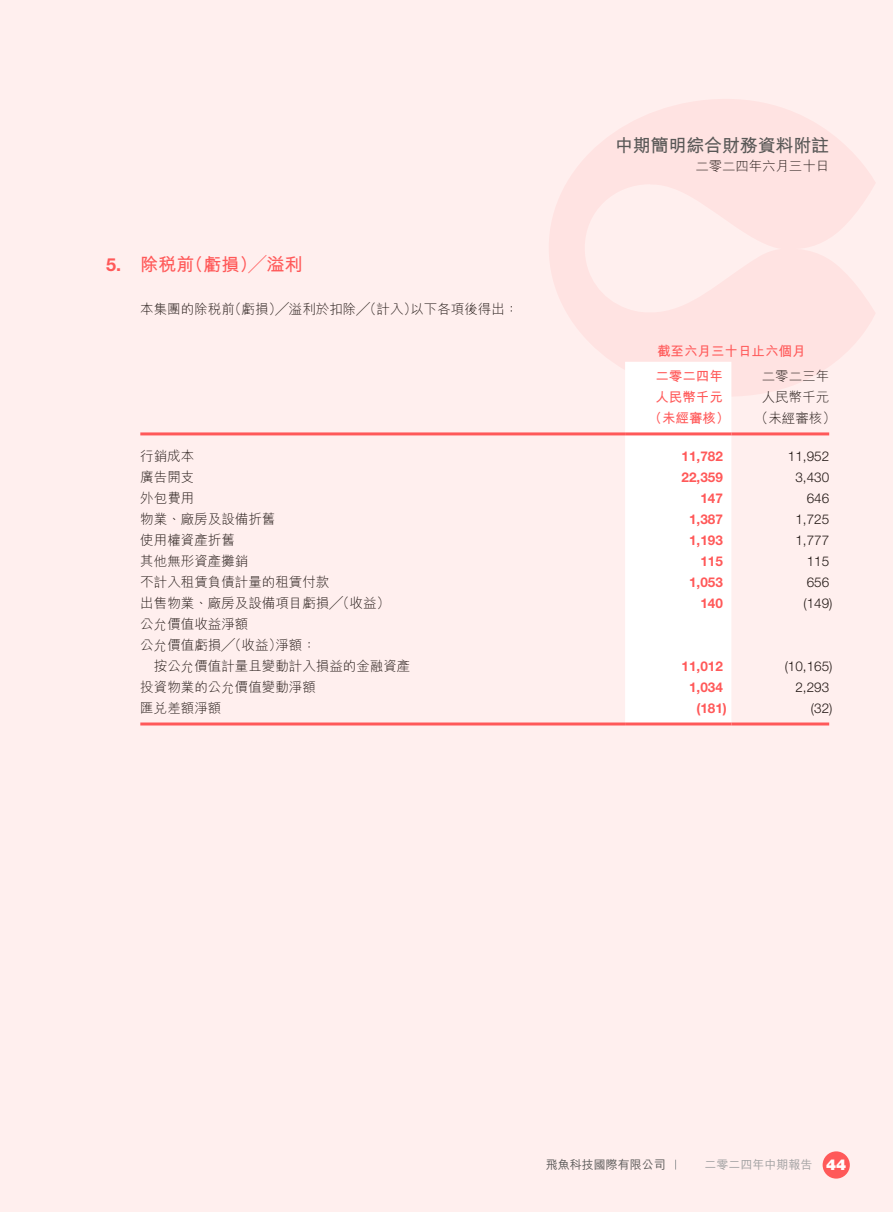
<style>
.page{position:relative;width:893px;height:1212px;background:#ffefee}
.page>*{position:absolute;margin:0;border:0;box-sizing:border-box;transform-origin:0 0}
.t1{font:700 18px "M Hei HK";letter-spacing:-.01em;color:#595857}
.t2{font:700 18px "M Hei HK";color:#ff5959}
.t3{font:700 18px "Helvetica Neue LT Std";color:#ff5959}
.t4{font:900 15px "Helvetica Neue LT Std";color:#fff}
.t5{font:300 13.5px "M Hei HK";color:#231916}
.t6{font:300 13.5px "Helvetica Neue LT Std";color:#231916}
.t7{font:700 13.5px "Helvetica Neue LT Std";color:#ff5959}
.t8{font:700 13.5px "M Hei HK";color:#ff5959}
.t9{font:500 12px "M Hei HK";color:#595857}
.t10{font:500 12px "M Hei HK";color:#a0a0a1}
</style>
<div class="page">
<svg style="left:549px;top:99px;width:326px;height:297px;fill:#ffe3e2"></svg>
<div style="left:823px;top:1151px;width:27px;height:27px;background:#ff5959;border-radius:50%"></div>
<div style="left:625px;top:362px;width:106px;height:360px;background:#fff"></div>
<hr style="left:140px;top:432px;width:485px;height:3px;background:#ff5959">
<hr style="left:625px;top:432px;width:106px;height:3px;background:#ff5959">
<hr style="left:731px;top:432px;width:98px;height:3px;background:#ff5959">
<hr style="left:140px;top:722px;width:485px;height:3px;background:#ff5959">
<hr style="left:625px;top:722px;width:106px;height:3px;background:#ff5959">
<hr style="left:731px;top:722px;width:98px;height:3px;background:#ff5959">
<h1 class="t3" style="left:106px;top:254px;width:17px">5.</h1>
<h1 class="t2" style="left:185px;top:252px;width:118px">（虧損）╱溢利</h1>
<h1 class="t2" style="left:140px;top:252px;width:55px">除稅前</h1>
<p class="t5" style="left:228px;top:299px;width:190px">（虧損）╱溢利於扣除╱（計入）</p>
<p class="t5" style="left:410px;top:299px;width:109px">以下各項後得出：</p>
<p class="t5" style="left:140px;top:299px;width:96px">本集團的除稅前</p>
<p class="t5" style="left:140px;top:447px;width:55px">行銷成本</p>
<p class="t5" style="left:140px;top:468px;width:55px">廣告開支</p>
<p class="t5" style="left:140px;top:489px;width:55px">外包費用</p>
<p class="t5" style="left:140px;top:510px;width:136px">物業、廠房及設備折舊</p>
<p class="t5" style="left:140px;top:531px;width:96px">使用權資產折舊</p>
<p class="t5" style="left:140px;top:552px;width:109px">其他無形資產攤銷</p>
<p class="t5" style="left:140px;top:573px;width:190px">不計入租賃負債計量的租賃付款</p>
<p class="t5" style="left:140px;top:594px;width:251px">出售物業、廠房及設備項目虧損╱（收益(</p>
<p class="t5" style="left:140px;top:615px;width:109px">公允價值收益淨額</p>
<p class="t5" style="left:275px;top:636px;width:42px">淨額：</p>
<p class="t5" style="left:140px;top:636px;width:143px">公允價值虧損╱（收益）</p>
<p class="t5" style="left:154px;top:657px;width:258px">按公允價值計量且變動計入損益的金融資產</p>
<p class="t5" style="left:140px;top:678px;width:177px">投資物業的公允價值變動淨額</p>
<p class="t5" style="left:140px;top:699px;width:82px">匯兌差額淨額</p>
<h1 class="t1" style="left:615px;top:132px;width:216px">中期簡明綜合財務資料附註</h1>
<p class="t5" style="left:695px;top:156px;width:135px">二零二四年六月三十日</p>
<p class="t8" style="left:657px;top:341px;width:150px">截至六月三十日止六個月</p>
<p class="t5" style="left:762px;top:367px;width:69px">二零二三年</p>
<p class="t8" style="left:655px;top:366px;width:69px">二零二四年</p>
<p class="t8" style="left:655px;top:387px;width:69px">人民幣千元</p>
<p class="t5" style="left:762px;top:388px;width:69px">人民幣千元</p>
<p class="t8" style="left:649px;top:408px;width:82px">（未經審核）</p>
<p class="t5" style="left:755px;top:409px;width:82px">（未經審核(</p>
<p class="t7" style="left:682px;top:448px;width:43px">11,782</p>
<p class="t6" style="left:788px;top:448px;width:43px">11,952</p>
<p class="t7" style="left:682px;top:469px;width:43px">22,359</p>
<p class="t6" style="left:795px;top:469px;width:35px">3,430</p>
<p class="t7" style="left:700px;top:490px;width:24px">147</p>
<p class="t6" style="left:807px;top:490px;width:24px">646</p>
<p class="t7" style="left:689px;top:511px;width:35px">1,387</p>
<p class="t6" style="left:795px;top:511px;width:35px">1,725</p>
<p class="t7" style="left:689px;top:532px;width:35px">1,193</p>
<p class="t6" style="left:795px;top:532px;width:35px">1,777</p>
<p class="t7" style="left:700px;top:553px;width:24px">115</p>
<p class="t6" style="left:807px;top:553px;width:24px">115</p>
<p class="t7" style="left:689px;top:574px;width:35px">1,053</p>
<p class="t6" style="left:807px;top:574px;width:24px">656</p>
<p class="t7" style="left:700px;top:595px;width:24px">140</p>
<p class="t6" style="left:803px;top:595px;width:31px">)149(</p>
<p class="t7" style="left:682px;top:658px;width:43px">11,012</p>
<p class="t6" style="left:785px;top:658px;width:49px">)10,165(</p>
<p class="t7" style="left:689px;top:679px;width:35px">1,034</p>
<p class="t6" style="left:795px;top:679px;width:35px">2,293</p>
<p class="t7" style="left:696px;top:700px;width:32px">)181(</p>
<p class="t6" style="left:811px;top:700px;width:23px">)32(</p>
<p class="t9" style="left:546px;top:1156px;width:121px">飛魚科技國際有限公司</p>
<p class="t10" style="left:704px;top:1156px;width:110px">二零二四年中期報告</p>
<p class="t4" style="left:826px;top:1155px;width:22px">44</p>
</div>
